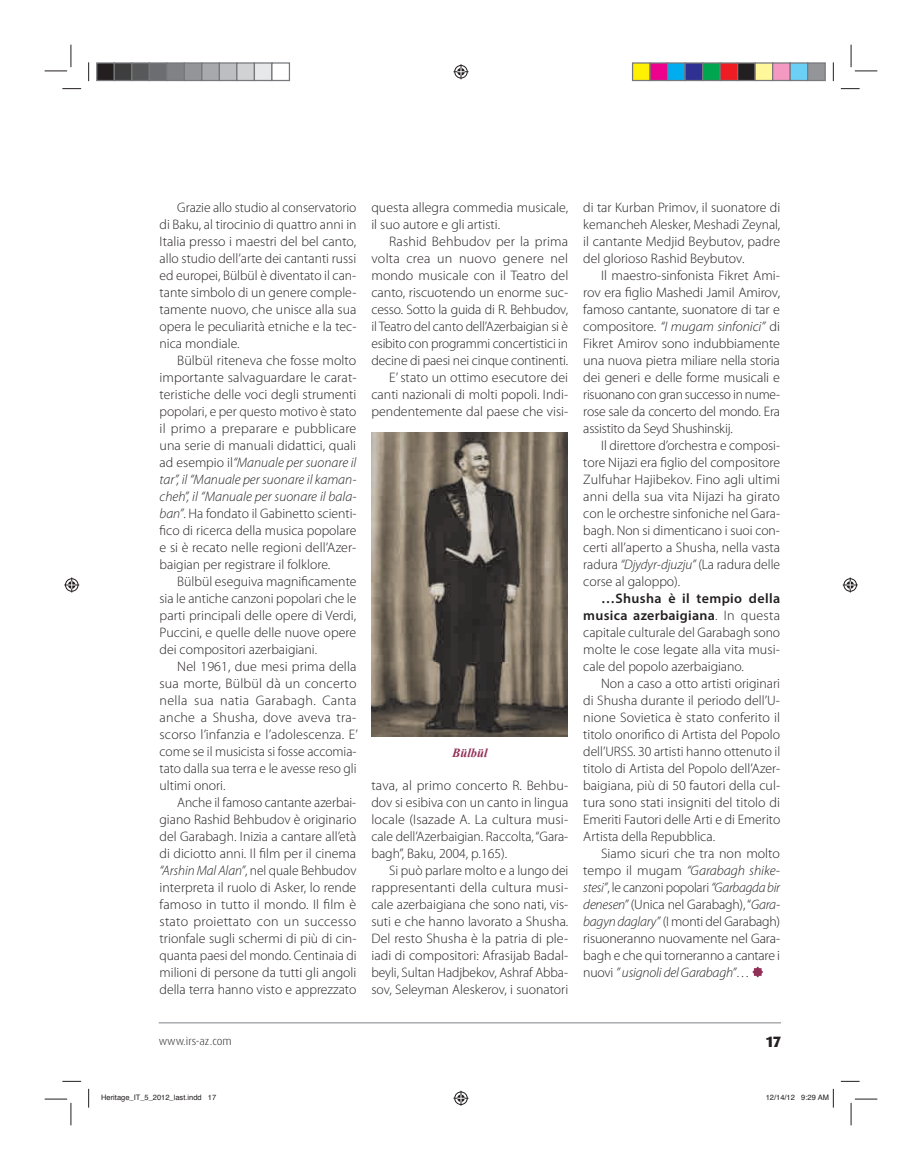
<style>
.page{position:relative;width:922px;height:1170px;background:#fff}
.page>*{position:absolute;margin:0;border:0;box-sizing:border-box;transform-origin:0 0}
.t1{font:800 15px "Dax Pro";color:#231f20}
.t2{font:300 13.75px/17px "Myriad Pro";color:#231f20;text-align:justify}
.t3{font:italic 700 12.5px "Times New Roman";color:#922f57}
.t4{font:300 11.25px "Dax Pro";color:#231f20}
.t5{font:7.5px "Helvetica";color:#231f20}
.s1{font-style:italic}
.s2{font-weight:600}
</style>
<div class="page">
<hr style="left:159px;top:1022px;width:621px;height:1px;background:#808285">
<svg style="left:752px;top:966px;width:11px;height:11px"></svg>
<img style="left:371px;top:432px;width:196px;height:304px">
<svg style="left:62px;top:88px;width:19px;height:1px"></svg>
<svg style="left:840px;top:88px;width:19px;height:1px"></svg>
<svg style="left:62px;top:1080px;width:19px;height:1px"></svg>
<svg style="left:841px;top:1080px;width:18px;height:1px"></svg>
<svg style="left:88px;top:62px;width:1px;height:19px"></svg>
<svg style="left:88px;top:1088px;width:1px;height:19px"></svg>
<svg style="left:832px;top:62px;width:1px;height:19px"></svg>
<svg style="left:45px;top:45px;width:27px;height:27px"></svg>
<svg style="left:45px;top:1098px;width:27px;height:27px"></svg>
<svg style="left:850px;top:45px;width:27px;height:27px"></svg>
<svg style="left:850px;top:1098px;width:27px;height:27px"></svg>
<svg style="left:453px;top:64px;width:15px;height:15px"></svg>
<svg style="left:453px;top:1090px;width:15px;height:15px"></svg>
<svg style="left:64px;top:577px;width:15px;height:15px"></svg>
<svg style="left:842px;top:577px;width:15px;height:15px"></svg>
<div style="left:97px;top:63px;width:17px;height:17px;background:#231f20"></div>
<div style="left:96px;top:62px;width:19px;height:19px;border:1px solid #76787b"></div>
<div style="left:114px;top:63px;width:18px;height:17px;background:#3e3e3f"></div>
<div style="left:114px;top:62px;width:18px;height:19px;border:1px solid #76787b"></div>
<div style="left:132px;top:63px;width:17px;height:17px;background:#57585a"></div>
<div style="left:131px;top:62px;width:19px;height:19px;border:1px solid #76787b"></div>
<div style="left:149px;top:63px;width:18px;height:17px;background:#6c6d70"></div>
<div style="left:149px;top:62px;width:18px;height:19px;border:1px solid #76787b"></div>
<div style="left:167px;top:63px;width:17px;height:17px;background:#808285"></div>
<div style="left:166px;top:62px;width:19px;height:19px;border:1px solid #76787b"></div>
<div style="left:184px;top:63px;width:18px;height:17px;background:#939598"></div>
<div style="left:184px;top:62px;width:18px;height:19px;border:1px solid #76787b"></div>
<div style="left:202px;top:63px;width:17px;height:17px;background:#a8a9ad"></div>
<div style="left:201px;top:62px;width:19px;height:19px;border:1px solid #76787b"></div>
<div style="left:219px;top:63px;width:18px;height:17px;background:#bdbec1"></div>
<div style="left:219px;top:62px;width:18px;height:19px;border:1px solid #76787b"></div>
<div style="left:237px;top:63px;width:17px;height:17px;background:#d1d2d4"></div>
<div style="left:236px;top:62px;width:19px;height:19px;border:1px solid #76787b"></div>
<div style="left:254px;top:63px;width:18px;height:17px;background:#e7e8e9"></div>
<div style="left:254px;top:62px;width:18px;height:19px;border:1px solid #76787b"></div>
<div style="left:271px;top:62px;width:19px;height:19px;border:1px solid #76787b"></div>
<div style="left:632px;top:63px;width:18px;height:17px;background:#fff101"></div>
<div style="left:631px;top:62px;width:19px;height:19px;border:1px solid #76787b"></div>
<div style="left:650px;top:63px;width:17px;height:17px;background:#ed028c"></div>
<div style="left:649px;top:62px;width:19px;height:19px;border:1px solid #76787b"></div>
<div style="left:667px;top:63px;width:18px;height:17px;background:#00aeef"></div>
<div style="left:666px;top:62px;width:19px;height:19px;border:1px solid #76787b"></div>
<div style="left:685px;top:63px;width:17px;height:17px;background:#2e3092"></div>
<div style="left:684px;top:62px;width:19px;height:19px;border:1px solid #76787b"></div>
<div style="left:702px;top:63px;width:18px;height:17px;background:#00a54f"></div>
<div style="left:701px;top:62px;width:19px;height:19px;border:1px solid #76787b"></div>
<div style="left:720px;top:63px;width:17px;height:17px;background:#ee1d23"></div>
<div style="left:719px;top:62px;width:19px;height:19px;border:1px solid #76787b"></div>
<div style="left:737px;top:63px;width:18px;height:17px;background:#231f20"></div>
<div style="left:736px;top:62px;width:19px;height:19px;border:1px solid #76787b"></div>
<div style="left:755px;top:63px;width:17px;height:17px;background:#fff79a"></div>
<div style="left:754px;top:62px;width:19px;height:19px;border:1px solid #76787b"></div>
<div style="left:772px;top:63px;width:18px;height:17px;background:#f499c2"></div>
<div style="left:771px;top:62px;width:19px;height:19px;border:1px solid #76787b"></div>
<div style="left:790px;top:63px;width:17px;height:17px;background:#6bcff6"></div>
<div style="left:789px;top:62px;width:19px;height:19px;border:1px solid #76787b"></div>
<div style="left:807px;top:63px;width:18px;height:17px;background:#939598"></div>
<div style="left:806px;top:62px;width:19px;height:19px;border:1px solid #76787b"></div>
<svg style="left:832px;top:1089px;width:1px;height:18px"></svg>
<p class="t2" style="left:159px;top:200px;width:198px;text-indent:18px">Grazie allo studio al conservatorio di Baku, al tirocinio di quattro anni in Italia presso i maestri del bel canto, allo studio dell’arte dei cantanti russi ed europei, Bülbül è diventato il can&shy;tante simbolo di un genere comple&shy;tamente nuovo, che unisce alla sua opera le peculiarità etniche e la tec&shy;nica mondiale.</p>
<p class="t2" style="left:159px;top:353px;width:198px;text-indent:18px">Bülbül riteneva che fosse molto importante salvaguardare le carat&shy;teristiche delle voci degli strumenti popolari, e per questo motivo è stato il primo a preparare e pubblicare una serie di manuali didattici, quali ad esempio il<span class="s1">“Manuale per suonare il tar”, il “Manuale per suonare il kaman&shy;cheh”, il “Manuale per suonare il bala&shy;ban”</span>. Ha fondato il Gabinetto scienti&shy;fico di ricerca della musica popolare e si è recato nelle regioni dell’Azer&shy;baigian per registrare il folklore.</p>
<p class="t2" style="left:159px;top:574px;width:198px;text-indent:18px">Bülbül eseguiva magnificamente sia le antiche canzoni popolari che le parti principali delle opere di Verdi, Puccini, e quelle delle nuove opere dei compositori azerbaigiani.</p>
<p class="t2" style="left:159px;top:659px;width:200px;text-indent:18px">Nel 1961, due mesi prima della sua morte, Bülbül dà un concerto nella sua natia Garabagh. Canta anche a Shusha, dove aveva tra&shy;scorso l’infanzia e l’adolescenza. E’ come se il musicista si fosse accomia&shy;tato dalla sua terra e le avesse reso gli ultimi onori.</p>
<p class="t2" style="left:159px;top:795px;width:198px;text-indent:18px">Anche il famoso cantante azerbai&shy;giano Rashid Behbudov è originario del Garabagh. Inizia a cantare all’età di diciotto anni. Il film per il cinema <span class="s1">“Arshin Mal Alan”</span>, nel quale Behbudov interpreta il ruolo di Asker, lo rende famoso in tutto il mondo. Il film è stato proiettato con un successo trionfale sugli schermi di più di cin&shy;quanta paesi del mondo. Centinaia di milioni di persone da tutti gli angoli della terra hanno visto e apprezzato</p>
<p class="t2" style="left:371px;top:200px;width:198px">questa allegra commedia musicale, il suo autore e gli artisti.</p>
<p class="t2" style="left:371px;top:234px;width:198px;text-align:right">Rashid Behbudov per la prima volta crea un nuovo genere nel mondo musicale con il Teatro del canto, riscuotendo un enorme suc&shy;cesso. Sotto la guida di R. Behbudov, il Teatro del canto dell’Azerbaigian si è esibito con programmi concertistici in decine di paesi nei cinque continenti.<br>E’ stato un ottimo esecutore dei canti nazionali di molti popoli. Indi&shy;pendentemente dal paese che visi-</p>
<p class="t3" style="left:452px;top:746px;width:37px">Bülbül</p>
<p class="t2" style="left:371px;top:778px;width:198px">tava, al primo concerto R. Behbu&shy;dov si esibiva con un canto in lingua locale (Isazade A. La cultura musi&shy;cale dell’Azerbaigian. Raccolta, “Gara&shy;bagh”, Baku, 2004, p.165).</p>
<p class="t2" style="left:371px;top:863px;width:198px;text-indent:18px">Si può parlare molto e a lungo dei rappresentanti della cultura musi&shy;cale azerbaigiana che sono nati, vis&shy;suti e che hanno lavorato a Shusha.<br>Del resto Shusha è la patria di ple&shy;iadi di compositori: Afrasijab Badal&shy;beyli, Sultan Hadjbekov, Ashraf Abba&shy;sov, Seleyman Aleskerov, i suonatori</p>
<p class="t2" style="left:583px;top:200px;width:198px">di tar Kurban Primov, il suonatore di kemancheh Alesker, Meshadi Zeynal, il cantante Medjid Beybutov, padre del glorioso Rashid Beybutov.</p>
<p class="t2" style="left:583px;top:268px;width:198px;text-indent:18px">Il maestro-sinfonista Fikret Ami&shy;rov era figlio Mashedi Jamil Amirov, famoso cantante, suonatore di tar e compositore. <span class="s1">“I mugam sinfonici”</span> di Fikret Amirov sono indubbiamente una nuova pietra miliare nella storia dei generi e delle forme musicali e risuonano con gran successo in nume&shy;rose sale da concerto del mondo. Era assistito da Seyd Shushinskij.</p>
<p class="t2" style="left:583px;top:438px;width:198px;text-indent:18px">Il direttore d’orchestra e composi&shy;tore Nijazi era figlio del compositore Zulfuhar Hajibekov. Fino agli ultimi anni della sua vita Nijazi ha girato con le orchestre sinfoniche nel Gara&shy;bagh. Non si dimenticano i suoi con&shy;certi all’aperto a Shusha, nella vasta radura <span class="s1">“Djydyr-djuzju”</span> (La radura delle corse al galoppo).</p>
<p class="t2" style="left:583px;top:591px;width:198px;text-indent:18px"><span class="s2">…Shusha è il tempio della musica azerbaigiana</span>. In questa capitale culturale del Garabagh sono molte le cose legate alla vita musi&shy;cale del popolo azerbaigiano.</p>
<p class="t2" style="left:583px;top:676px;width:198px;text-indent:18px">Non a caso a otto artisti originari di Shusha durante il periodo dell’U&shy;nione Sovietica è stato conferito il titolo onorifico di Artista del Popolo dell’URSS. 30 artisti hanno ottenuto il titolo di Artista del Popolo dell’Azer&shy;baigiana, più di 50 fautori della cul&shy;tura sono stati insigniti del titolo di Emeriti Fautori delle Arti e di Emerito Artista della Repubblica.</p>
<p class="t2" style="left:583px;top:846px;width:198px;text-indent:18px">Siamo sicuri che tra non molto tempo il mugam <span class="s1">“Garabagh shike&shy;stesi”</span>, le canzoni popolari <span class="s1">“Garbagda bir denesen”</span> (Unica nel Garabagh), “<span class="s1">Gara&shy;bagyn daglary”</span> (I monti del Garabagh) risuoneranno nuovamente nel Gara&shy;bagh e che qui torneranno a cantare i nuovi <span class="s1">” usignoli del Garabagh”</span>…</p>
<p class="t4" style="left:159px;top:1035px;width:75px">www.irs-az.com</p>
<p class="t1" style="left:766px;top:1034px;width:16px">17</p>
<p class="t5" style="left:101px;top:1094px;width:117px">Heritage_IT_5_2012_last.indd 17</p>
<p class="t5" style="left:765px;top:1094px;width:65px">12/14/12 9:29 AM</p>
</div>
